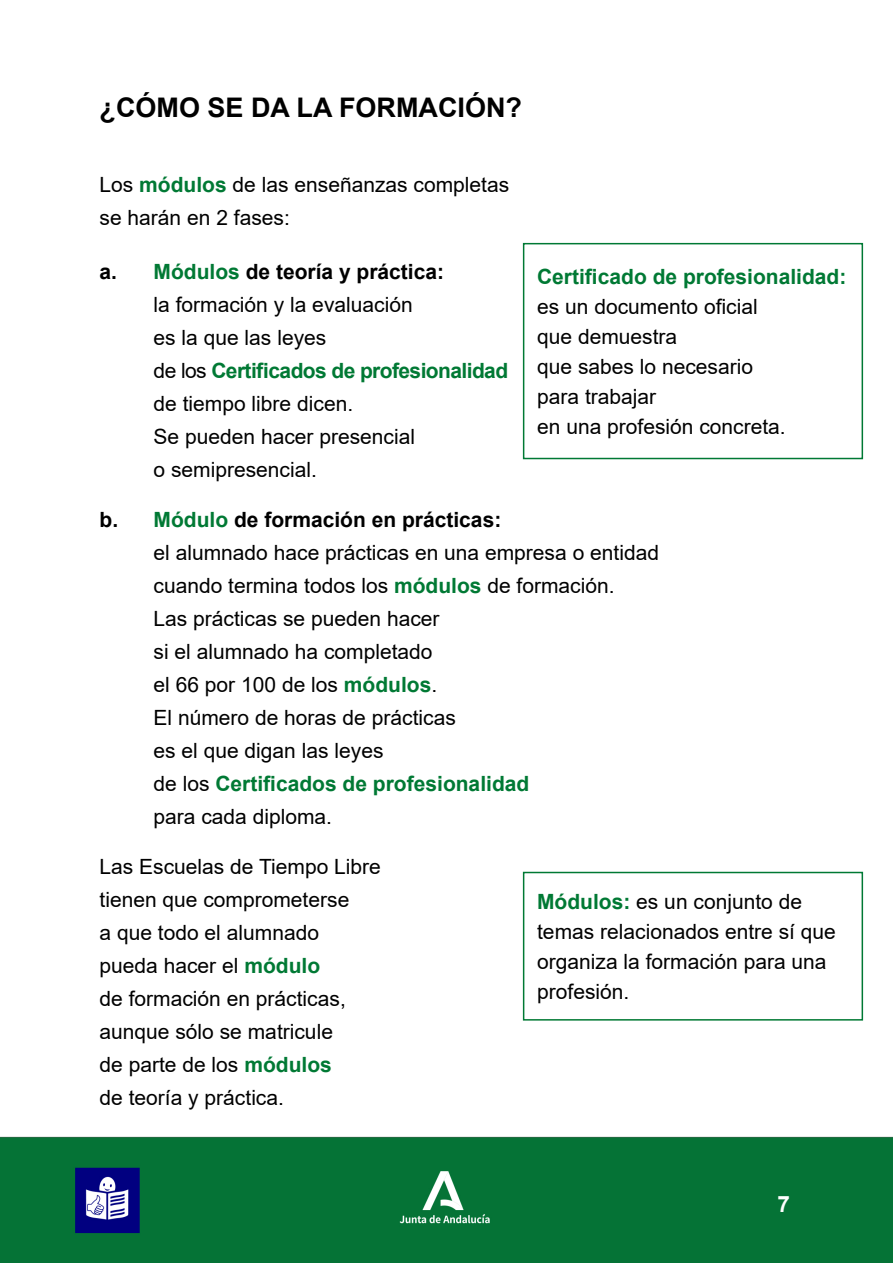
<style>
.page{position:relative;width:893px;height:1263px;background:#fff}
.page>*{position:absolute;margin:0;border:0;box-sizing:border-box;transform-origin:0 0}
.t1{font:700 27px "Arial";color:#000}
.t2{font:700 22.5px "Arial";color:#fff}
.t3{font:21px/33px "Arial";color:#000}
.t4{font:700 21px "Arial";color:#007934}
.s1{font-weight:700;color:#007934}
.s2{font-weight:700}
</style>
<div class="page">
<div style="left:0;top:1136px;width:892px;height:127px;background:#057336"></div>
<div style="left:523px;top:243px;width:340px;height:216px;border:2px solid #007934"></div>
<div style="left:523px;top:872px;width:340px;height:148px;border:2px solid #007934"></div>
<p class="t1" style="left:100px;top:89px;width:424px">¿CÓMO SE DA LA FORMACIÓN?</p>
<p class="t3" style="left:100px;top:168px;width:411px">Los <span class="s1">módulos</span> de las enseñanzas completas se harán en 2 fases:</p>
<p class="t3" style="left:154px;top:255px;width:356px;text-indent:-54px"><span class="s2">a.</span> <span class="s1">Módulos</span> <span class="s2">de teoría y práctica:<br></span>la formación y la evaluación<br>es la que las leyes<br>de los <span class="s1">Certificados de profesionalidad </span>de tiempo libre dicen.<br>Se pueden hacer presencial<br>o semipresencial.</p>
<p class="t3" style="left:154px;top:503px;width:507px;text-indent:-54px"><span class="s2">b.</span> <span class="s1">Módulo</span> <span class="s2">de formación en prácticas:<br></span>el alumnado hace prácticas en una empresa o entidad cuando termina todos los <span class="s1">módulos</span> de formación.<br>Las prácticas se pueden hacer<br>si el alumnado ha completado<br>el 66 por 100 de los <span class="s1">módulos</span>.<br>El número de horas de prácticas<br>es el que digan las leyes<br>de los <span class="s1">Certificados de profesionalidad<br></span>para cada diploma.</p>
<p class="t3" style="left:100px;top:850px;width:283px">Las Escuelas de Tiempo Libre tienen que comprometerse<br>a que todo el alumnado pueda hacer el <span class="s1">módulo<br></span>de formación en prácticas, aunque sólo se matricule<br>de parte de los <span class="s1">módulos<br></span>de teoría y práctica.</p>
<p class="t4" style="left:537px;top:261px;width:311px">Certificado de profesionalidad:</p>
<p class="t3" style="left:537px;top:291px;width:250px;line-height:30px">es un documento oficial que demuestra<br>que sabes lo necesario para trabajar<br>en una profesión concreta.</p>
<p class="t3" style="left:537px;top:886px;width:300px;line-height:30px"><span class="s1">Módulos:</span> es un conjunto de temas relacionados entre sí que organiza la formación para una profesión.</p>
<p class="t2" style="left:777px;top:1188px;width:14px">7</p>
</div>
